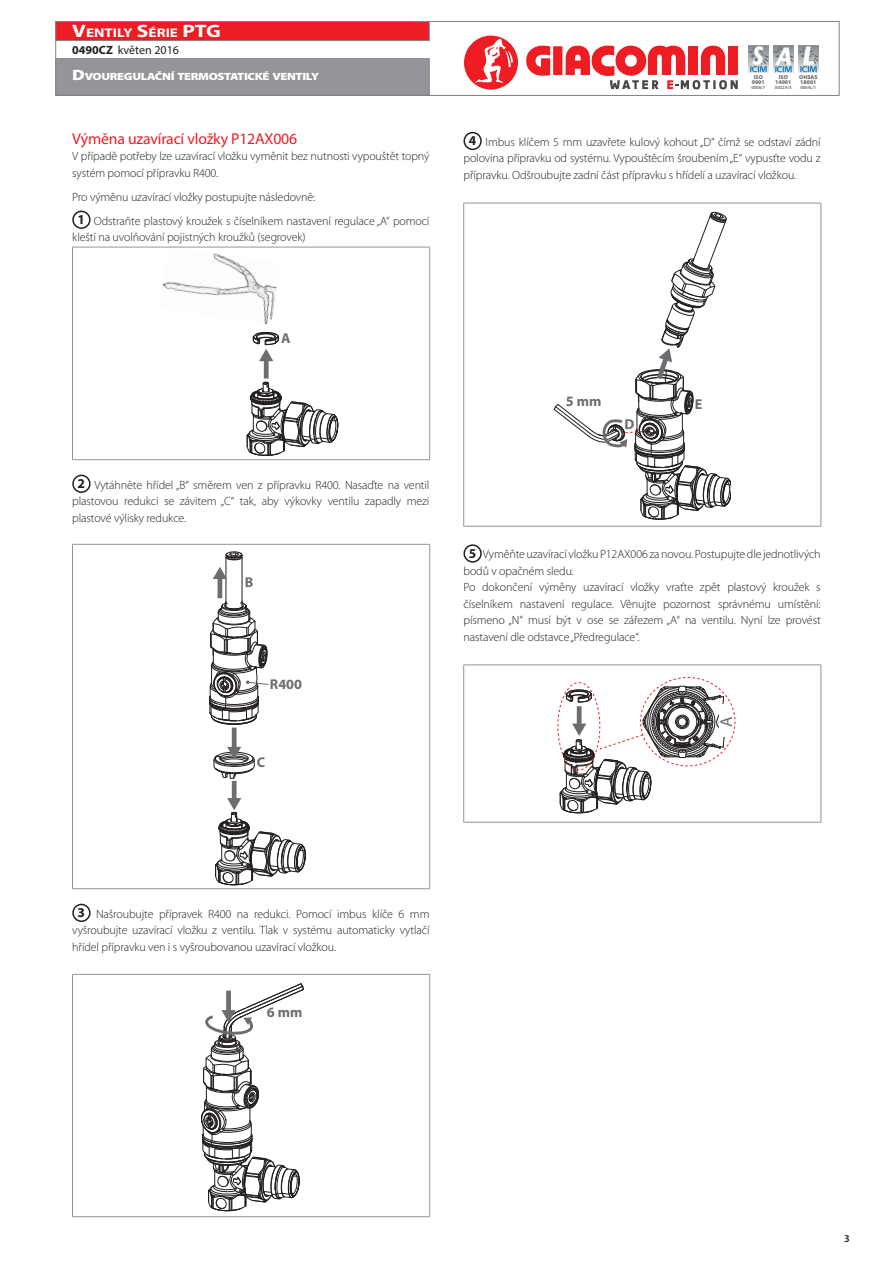
<style>
.page{position:relative;width:893px;height:1263px;background:#fff}
.page>*{position:absolute;margin:0;border:0;box-sizing:border-box;transform-origin:0 0}
.t1{font:17.25px "Myriad Pro";color:#6c6d70}
.t2{font:15.75px "Myriad Pro";letter-spacing:-.01em;color:#ee1d23}
.t3{font:700 14.4px "Myriad Pro";color:#6c6d70}
.t4{font:700 14.25px "Myriad Pro";color:#6c6d70}
.t5{font:700 13.5px "Myriad Pro";color:#231f20}
.t6{font:700 12.6px "Myriad Pro";color:#fff;scale:1.2 1}
.t7{font:300 12px/16.5px "Myriad Pro";letter-spacing:-.01em;color:#231f20;text-align:justify}
.t8{font:12px "Myriad Pro";color:#231f20}
.t9{font:900 10.5px "Myriad Pro";letter-spacing:-.03em;color:#fff;scale:1.2 1}
.t10{font:600 10.5px "Myriad Pro";color:#231f20}
.t11{font:900 5.7px/4.8px "Myriad Pro";color:#6c6d70;text-align:center}
.t12{font:600 4.8px "Myriad Pro";letter-spacing:-.02em;color:#6c6d70}
.s1{font-size:18px}
.s2{font-size:15px}
.s3{font-weight:700}
</style>
<div class="page">
<div style="left:55px;top:21px;width:784px;height:75px;background:#fff;border:1px solid #808285"></div>
<div style="left:55px;top:58px;width:374px;height:37px;background:#939598"></div>
<div style="left:55px;top:21px;width:374px;height:20px;background:#ee1d23;border:1px solid #808285"></div>
<svg style="left:526px;top:46px;width:24px;height:30px"></svg>
<div style="left:553px;top:46px;width:9px;height:29px;background:#ee1d23"></div>
<svg style="left:566px;top:45px;width:172px;height:44px"></svg>
<svg style="left:464px;top:35px;width:54px;height:55px"></svg>
<img style="left:773px;top:45px;width:21px;height:28px">
<img style="left:798px;top:45px;width:21px;height:28px">
<img style="left:748px;top:45px;width:20px;height:28px">
<div style="left:463px;top:132px;width:19px;height:18px;border:2px solid #231f20;border-radius:50%"></div>
<hr style="left:463px;top:203px;width:358px;height:1px;background:#939598">
<hr style="left:463px;top:203px;width:1px;height:323px;background:#939598">
<hr style="left:821px;top:203px;width:1px;height:323px;background:#939598">
<hr style="left:463px;top:526px;width:358px;height:1px;background:#939598">
<svg style="left:554px;top:212px;width:177px;height:307px"></svg>
<div style="left:463px;top:544px;width:19px;height:19px;border:2px solid #231f20;border-radius:50%"></div>
<hr style="left:463px;top:665px;width:358px;height:1px;background:#939598">
<hr style="left:463px;top:665px;width:1px;height:157px;background:#939598">
<hr style="left:821px;top:665px;width:1px;height:157px;background:#939598">
<hr style="left:463px;top:822px;width:358px;height:1px;background:#939598">
<svg style="left:560px;top:686px;width:165px;height:127px"></svg>
<div style="left:72px;top:211px;width:19px;height:18px;border:2px solid #231f20;border-radius:50%"></div>
<hr style="left:72px;top:247px;width:358px;height:1px;background:#939598">
<hr style="left:72px;top:247px;width:1px;height:212px;background:#939598">
<hr style="left:429px;top:247px;width:1px;height:212px;background:#939598">
<hr style="left:72px;top:459px;width:358px;height:1px;background:#939598">
<svg style="left:247px;top:382px;width:91px;height:74px"></svg>
<div style="left:264px;top:359px;width:5px;height:19px;background:#6c6d70"></div>
<img style="left:163px;top:253px;width:114px;height:72px">
<svg style="left:253px;top:332px;width:26px;height:29px"></svg>
<div style="left:72px;top:475px;width:19px;height:18px;border:2px solid #231f20;border-radius:50%"></div>
<hr style="left:72px;top:544px;width:358px;height:1px;background:#939598">
<hr style="left:72px;top:544px;width:1px;height:344px;background:#939598">
<hr style="left:429px;top:544px;width:1px;height:344px;background:#939598">
<hr style="left:72px;top:888px;width:358px;height:1px;background:#939598">
<div style="left:232px;top:781px;width:5px;height:19px;background:#6c6d70"></div>
<svg style="left:215px;top:798px;width:90px;height:87px"></svg>
<div style="left:232px;top:727px;width:5px;height:22px;background:#6c6d70"></div>
<svg style="left:214px;top:747px;width:41px;height:31px"></svg>
<svg style="left:209px;top:552px;width:60px;height:173px"></svg>
<div style="left:72px;top:904px;width:19px;height:18px;border:2px solid #231f20;border-radius:50%"></div>
<hr style="left:72px;top:974px;width:358px;height:1px;background:#939598">
<hr style="left:72px;top:974px;width:1px;height:242px;background:#939598">
<hr style="left:429px;top:974px;width:1px;height:242px;background:#939598">
<hr style="left:72px;top:1216px;width:358px;height:1px;background:#939598">
<svg style="left:201px;top:983px;width:103px;height:228px"></svg>
<p class="t6" style="left:72px;top:25px;width:125px"><span class="s1">V</span>ENTILY <span class="s1">S</span>ÉRIE <span class="s1">PTG</span></p>
<p class="t9" style="left:72px;top:69px;width:207px"><span class="s2">D</span>VOUREGULAČNÍ TERMOSTATICKÉ VENTILY</p>
<p class="t8" style="left:72px;top:43px;width:108px"><span class="s3">0490CZ</span> květen 2016</p>
<p class="t2" style="left:72px;top:129px;width:226px">Výměna uzavírací vložky P12AX006</p>
<p class="t7" style="left:72px;top:148px;width:359px">V případě potřeby lze uzavírací vložku vyměnit bez nutnosti vypouštět topný systém pomocí přípravku R400.</p>
<p class="t7" style="left:72px;top:188px;width:245px">Pro výměnu uzavírací vložky postupujte následovně:</p>
<p class="t5" style="left:78px;top:211px;width:9px">1</p>
<p class="t3" style="left:418px;top:140px;width:10px">B</p>
<p class="t7" style="left:72px;top:212px;width:359px;text-indent:22px">Odstraňte plastový kroužek s číselníkem nastavení regulace „A“ pomocí kleští na uvolňování pojistných kroužků (segrovek)</p>
<p class="t11" style="left:752px;top:75px;width:15px">ISO<br>9001</p>
<p class="t12" style="left:751px;top:84px;width:15px">0006/7</p>
<p class="t11" style="left:775px;top:75px;width:18px">ISO<br>14001</p>
<p class="t12" style="left:775px;top:84px;width:18px">0032A/3</p>
<p class="t11" style="left:799px;top:75px;width:20px;text-align:left">OHSAS<br>18001</p>
<p class="t12" style="left:800px;top:84px;width:18px">0064L/1</p>
<p class="t5" style="left:469px;top:132px;width:9px">4</p>
<p class="t7" style="left:463px;top:133px;width:359px;text-indent:22px">Imbus klíčem 5 mm uzavřete kulový kohout „D“ čímž se odstaví zádní polovina přípravku od systému. Vypouštěcím šroubením „E“ vypusťte vodu z přípravku. Odšroubujte zadní část přípravku s hřídelí a uzavírací vložkou.</p>
<p class="t3" style="left:281px;top:329px;width:11px">A</p>
<p class="t5" style="left:78px;top:475px;width:9px">2</p>
<p class="t7" style="left:72px;top:476px;width:359px;text-indent:22px">Vytáhněte hřídel „B“ směrem ven z přípravku R400. Nasaďte na ventil plastovou redukci se závitem „C“ tak, aby výkovky ventilu zapadly mezi plastové výlisky redukce.</p>
<p class="t4" style="left:245px;top:573px;width:10px">B</p>
<p class="t4" style="left:270px;top:675px;width:34px">R400</p>
<p class="t4" style="left:257px;top:753px;width:10px">C</p>
<p class="t3" style="left:566px;top:392px;width:37px">5 mm</p>
<p class="t3" style="left:625px;top:415px;width:11px">D</p>
<p class="t3" style="left:695px;top:394px;width:9px">E</p>
<p class="t5" style="left:469px;top:544px;width:9px">5</p>
<p class="t7" style="left:463px;top:546px;width:359px;text-indent:19px">Vyměňte uzavírací vložku P12AX006 za novou. Postupujte dle jednotlivých bodů v opačném sledu.</p>
<p class="t7" style="left:463px;top:579px;width:359px">Po dokončení výměny uzavírací vložky vraťte zpět plastový kroužek s číselníkem nastavení regulace. Věnujte pozornost správnému umístění: písmeno „N“ musí být v ose se zářezem „A“ na ventilu. Nyní lze provést nastavení dle odstavce „Předregulace“.</p>
<p class="t1" style="left:716px;top:727px;width:12px;rotate:-90deg">A</p>
<p class="t5" style="left:78px;top:904px;width:9px">3</p>
<p class="t7" style="left:72px;top:905px;width:359px;text-indent:24px">Našroubujte přípravek R400 na redukci. Pomocí imbus klíče 6 mm vyšroubujte uzavírací vložku z ventilu. Tlak v systému automaticky vytlačí hřídel přípravku ven i s vyšroubovanou uzavírací vložkou.</p>
<p class="t3" style="left:267px;top:1003px;width:37px">6 mm</p>
<p class="t10" style="left:844px;top:1231px;width:7px">3</p>
</div>
